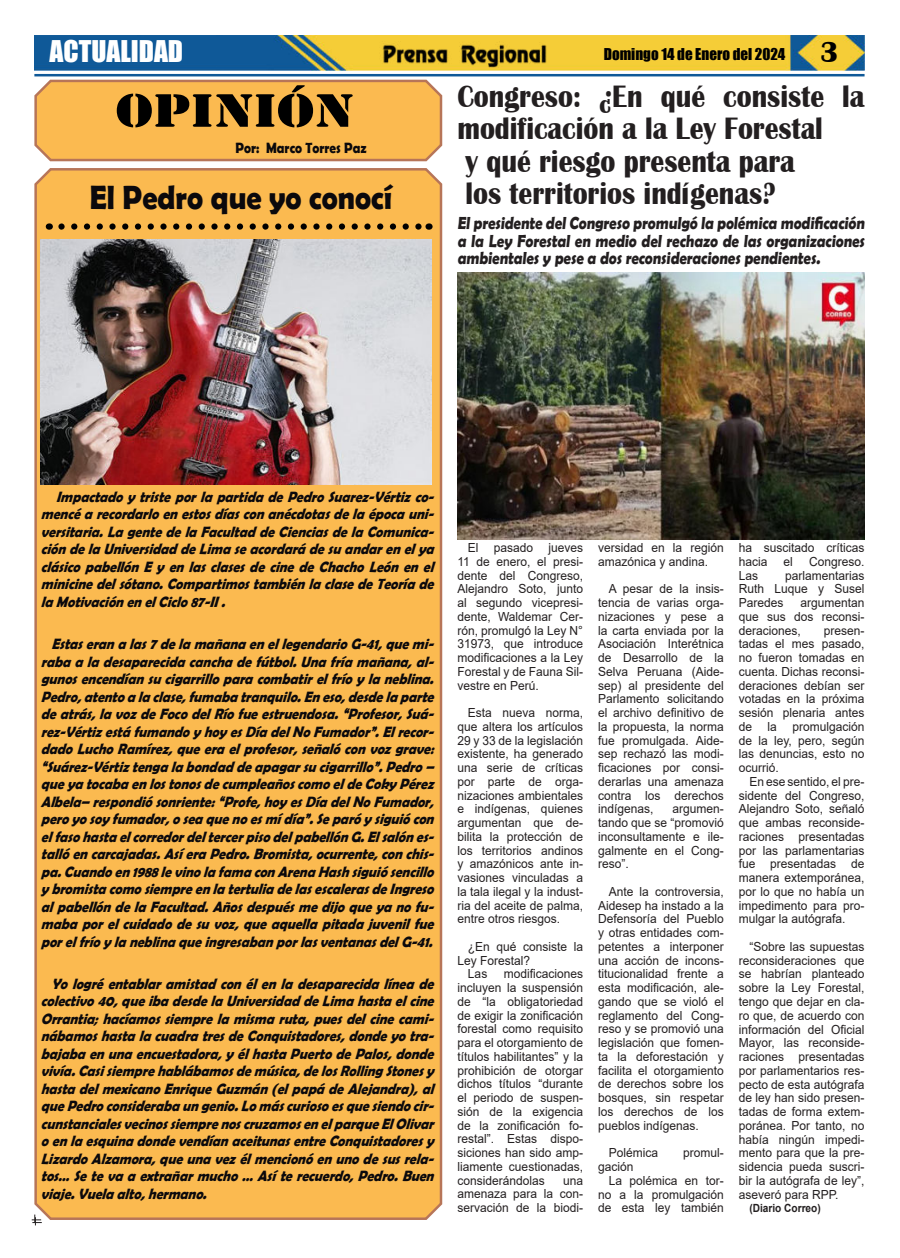
<style>
.page{position:relative;width:900px;height:1258px;background:#fff}
.page>*{position:absolute;margin:0;border:0;box-sizing:border-box;transform-origin:0 0}
.t1{font:48.75px "Stencil";color:#000;scale:1.21 1}
.t2{font:700 33.75px "Berlin Sans FB Demi";color:#0b090c;scale:.9 1}
.t3{font:700 31.88px/32.5px "Britannic";color:#231f20;scale:.87 1}
.t4{font:27.5px "Impact";color:#fff}
.t5{font:700 17.5px/17.5px "Berlin Sans FB Demi";color:#231f20;text-align:justify;scale:.85 1}
.t6{font:italic 700 15px/17.5px "Berlin Sans FB Demi";color:#0b090c;text-align:justify;scale:.91 1}
.t7{font:15px "Impact";color:#000}
.t8{font:700 15px "Berlin Sans FB Demi";color:#0b090c;scale:.88 1}
.t9{font:12.5px/13.8px "Arial";color:#231f20;text-align:justify;scale:.96 1}
.t10{font:700 11.25px "Arial";color:#231f20;scale:.9 1}
.s1{font-family:"Britannic";font-weight:700;font-size:30px}
</style>
<div class="page">
<img style="left:34px;top:35px;width:831px;height:36px">
<hr style="left:34px;top:74px;width:831px;height:2px;background:#0f5998">
<img style="left:380px;top:41px;width:169px;height:27px">
<svg style="left:32px;top:1219px;width:10px;height:6px"></svg>
<div style="left:33px;top:168px;width:410px;height:1053px;background:#fbba50"></div>
<svg style="left:61px;top:223px;width:361px;height:7px"></svg>
<svg style="left:34px;top:79px;width:409px;height:83px"></svg>
<img style="left:457px;top:272px;width:407px;height:267px">
<img style="left:41px;top:239px;width:391px;height:245px">
<h3 class="t4" style="left:50px;top:37px;width:135px">ACTUALIDAD</h3>
<p class="t7" style="left:604px;top:48px;width:236px">Domingo 14 de Enero del 2024 <span class="s1">3</span></p>
<h1 class="t1" style="left:116px;top:82px;width:198px">OPINIÓN</h1>
<p class="t8" style="left:236px;top:141px;width:150px">Por: Marco Torres Paz</p>
<h2 class="t2" style="left:90px;top:182px;width:338px">El Pedro que yo conocí</h2>
<h3 class="t3" style="left:457px;top:83px;width:469px">Congreso: ¿En qué consiste la modificación a la Ley Forestal<br>y qué riesgo presenta para<br>los territorios indígenas?</h3>
<h3 class="t5" style="left:457px;top:214px;width:483px">El presidente del Congreso promulgó la polémica modificación a la Ley Forestal en medio del rechazo de las organizaciones ambientales y pese a dos reconsideraciones pendientes.</h3>
<p class="t6" style="left:41px;top:489px;width:438px;text-indent:15px">Impactadoytristeporla partida dePedroSuarez-Vértizco&shy;mencéa recordarloenestosdíasconanécdotasdela época uni&shy;versitaria.La gentedela Facultad deCienciasdela Comunica&shy;cióndela Universidad deLima seacordará desuandarenelya clásico pabellón E y en las clases de cine de Chacho León en el minicinedelsótano.Compartimostambiénla clasedeTeoría de la MotivaciónenelCiclo87-II.</p>
<p class="t6" style="left:41px;top:636px;width:438px;text-indent:11px">Estaserana las7dela mañana enellegendarioG-41,quemi&shy;raba a la desaparecida cancha defútbol.Una fría mañana,al&shy;gunosencendíansucigarrillopara combatirelfríoyla neblina.<br>Pedro,atentoa la clase,fumaba tranquilo.Eneso,desdela parte deatrás,la vozdeFocodelRíofueestruendosa.“Profesor,Suá&shy;rez-Vértizestá fumandoyhoyesDía delNoFumador”.Elrecor&shy;dadoLuchoRamírez,queera elprofesor,señalóconvozgrave: “Suárez-Vértiztenga la bondad deapagarsucigarrillo”.Pedro– queya tocaba enlostonosdecumpleañoscomoeldeCokyPérez Albela– respondiósonriente:“Profe,hoyesDía delNoFumador, peroyosoyfumador,osea quenoesmí día”.Separóysiguiócon elfasohasta elcorredordeltercerpisodelpabellónG.Elsalónes&shy;tallóencarcajadas.Así era Pedro.Bromista,ocurrente,conchis&shy;pa.Cuandoen1988levinola fama conArena Hashsiguiósencillo ybromista comosiempreenla tertulia delasescalerasdeIngreso alpabellóndela Facultad.Añosdespuésmedijoqueya nofu&shy;maba porelcuidadodesuvoz,queaquella pitada juvenilfue porelfríoyla neblina queingresabanporlasventanasdelG-41.</p>
<p class="t6" style="left:41px;top:975px;width:438px;text-indent:11px">Yologréentablaramistad conélenla desaparecida línea de colectivo40,queiba desdela Universidad deLima hasta elcine Orrantia; hacíamossiemprela misma ruta,puesdelcinecami&shy;nábamoshasta la cuadra tresdeConquistadores,dondeyotra&shy;bajaba enuna encuestadora,yélhasta PuertodePalos,donde vivía.Casisiemprehablábamosdemúsica,delosRollingStonesy hasta delmexicanoEnriqueGuzmán(elpapá deAlejandra),al quePedroconsideraba ungenio.Lomáscuriosoesquesiendocir&shy;cunstancialesvecinossiemprenoscruzamosenelparqueElOlivar oenla esquina dondevendíanaceitunasentreConquistadoresy LizardoAlzamora,queuna vezélmencionóenunodesusrela&shy;tos… Seteva a extrañarmucho… Así terecuerdo,Pedro.Buen viaje.Vuela alto,hermano.</p>
<p class="t9" style="left:457px;top:542px;width:132px;text-indent:11px">El pasado jueves 11 de enero, el presi&shy;dente del Congreso, Alejandro Soto, junto al segundo vicepresi&shy;dente, Waldemar Cer&shy;rón, promulgó la Ley N° 31973, que introduce modificaciones a la Ley Forestal y de Fauna Sil&shy;vestre en Perú.</p>
<p class="t9" style="left:457px;top:707px;width:132px;text-indent:11px">Esta nueva norma, que altera los artículos 29 y 33 de la legislación existente, ha generado una serie de críticas por parte de orga&shy;nizaciones ambientales e indígenas, quienes argumentan que de&shy;bilita la protección de los territorios andinos y amazónicos ante in&shy;vasiones vinculadas a la tala ilegal y la indust&shy;ria del aceite de palma, entre otros riesgos.</p>
<p class="t9" style="left:468px;top:941px;width:121px">¿En qué consiste la</p>
<p class="t9" style="left:457px;top:955px;width:77px">Ley Forestal?</p>
<p class="t9" style="left:468px;top:967px;width:22px">Las</p>
<p class="t9" style="left:457px;top:967px;width:132px;text-indent:46px">modificaciones incluyen la suspensión de “la obligatoriedad de exigir la zonificación forestal como requisito para el otorgamiento de títulos habilitantes” y la prohibición de otorgar dichos títulos “durante el periodo de suspen&shy;sión de la exigencia de la zonificación fo&shy;restal”. Estas dispo&shy;siciones han sido amp&shy;liamente cuestionadas, considerándolas</p>
<p class="t9" style="left:457px;top:1175px;width:132px;text-indent:106px">una amenaza para la con&shy;servación de la biodi-</p>
<p class="t9" style="left:598px;top:542px;width:132px">versidad en la región amazónica y andina.</p>
<p class="t9" style="left:598px;top:583px;width:132px;text-indent:11px">A pesar de la insis&shy;tencia de varias orga&shy;nizaciones y pese a la carta enviada por la Asociación Interétnica de Desarrollo de la Selva Peruana (Aide&shy;sep) al presidente del Parlamento solicitando el archivo definitivo de la propuesta, la norma fue promulgada. Aide&shy;sep rechazó las modi&shy;ficaciones por consi&shy;derarlas una amenaza contra los derechos indígenas,</p>
<p class="t9" style="left:598px;top:803px;width:132px;text-indent:74px">argumen&shy;tando que se “promovió inconsultamente e ile&shy;galmente en el Cong&shy;reso”.</p>
<p class="t9" style="left:598px;top:886px;width:132px;text-indent:11px">Ante la controversia, Aidesep ha instado a la Defensoría del Pueblo y otras entidades com&shy;petentes a interponer una acción de incons&shy;titucionalidad frente a esta modificación, ale&shy;gando que se violó el reglamento del Cong&shy;reso y se promovió una legislación que fomen&shy;ta la deforestación y facilita el otorgamiento de derechos sobre los bosques, sin respetar los derechos de los pueblos indígenas.</p>
<p class="t9" style="left:609px;top:1147px;width:53px">Polémica</p>
<p class="t9" style="left:683px;top:1147px;width:44px">promul-</p>
<p class="t9" style="left:598px;top:1161px;width:38px">gación</p>
<p class="t9" style="left:609px;top:1175px;width:121px">La polémica en tor-</p>
<p class="t9" style="left:598px;top:1188px;width:132px">no a la promulgación</p>
<p class="t9" style="left:598px;top:1202px;width:132px">de esta ley también</p>
<p class="t9" style="left:739px;top:542px;width:132px">ha suscitado críticas hacia</p>
<p class="t9" style="left:784px;top:556px;width:11px">el</p>
<p class="t9" style="left:809px;top:556px;width:59px">Congreso.</p>
<p class="t9" style="left:739px;top:570px;width:22px">Las</p>
<p class="t9" style="left:739px;top:570px;width:132px;text-indent:46px">parlamentarias Ruth Luque y Susel Paredes</p>
<p class="t9" style="left:739px;top:597px;width:132px;text-indent:62px">argumentan que sus dos reconsi&shy;deraciones,</p>
<p class="t9" style="left:739px;top:625px;width:132px;text-indent:85px">presen&shy;tadas el mes pasado, no fueron tomadas en cuenta. Dichas reconsi&shy;deraciones debían ser votadas en la próxima sesión plenaria antes de la promulgación de la ley, pero, según las denuncias, esto no ocurrió.</p>
<p class="t9" style="left:739px;top:776px;width:132px;text-indent:11px">En ese sentido, el pre&shy;sidente del Congreso, Alejandro Soto, señaló que ambas reconside&shy;raciones presentadas por las parlamentarias fue presentadas de manera extemporánea, por lo que no había un impedimento para pro&shy;mulgar la autógrafa.</p>
<p class="t9" style="left:739px;top:941px;width:132px;text-indent:11px">“Sobre las supuestas reconsideraciones que se habrían planteado sobre la Ley Forestal, tengo que dejar en cla&shy;ro que, de acuerdo con información del Oficial Mayor, las reconside&shy;raciones presentadas por parlamentarios res&shy;pecto de esta autógrafa de ley han sido presen&shy;tadas de forma extem&shy;poránea. Por tanto, no había ningún impedi&shy;mento para que la pre&shy;sidencia pueda suscri&shy;bir la autógrafa de ley”, aseveró para RPP.</p>
<p class="t10" style="left:749px;top:1204px;width:81px">(Diario Correo)</p>
</div>
